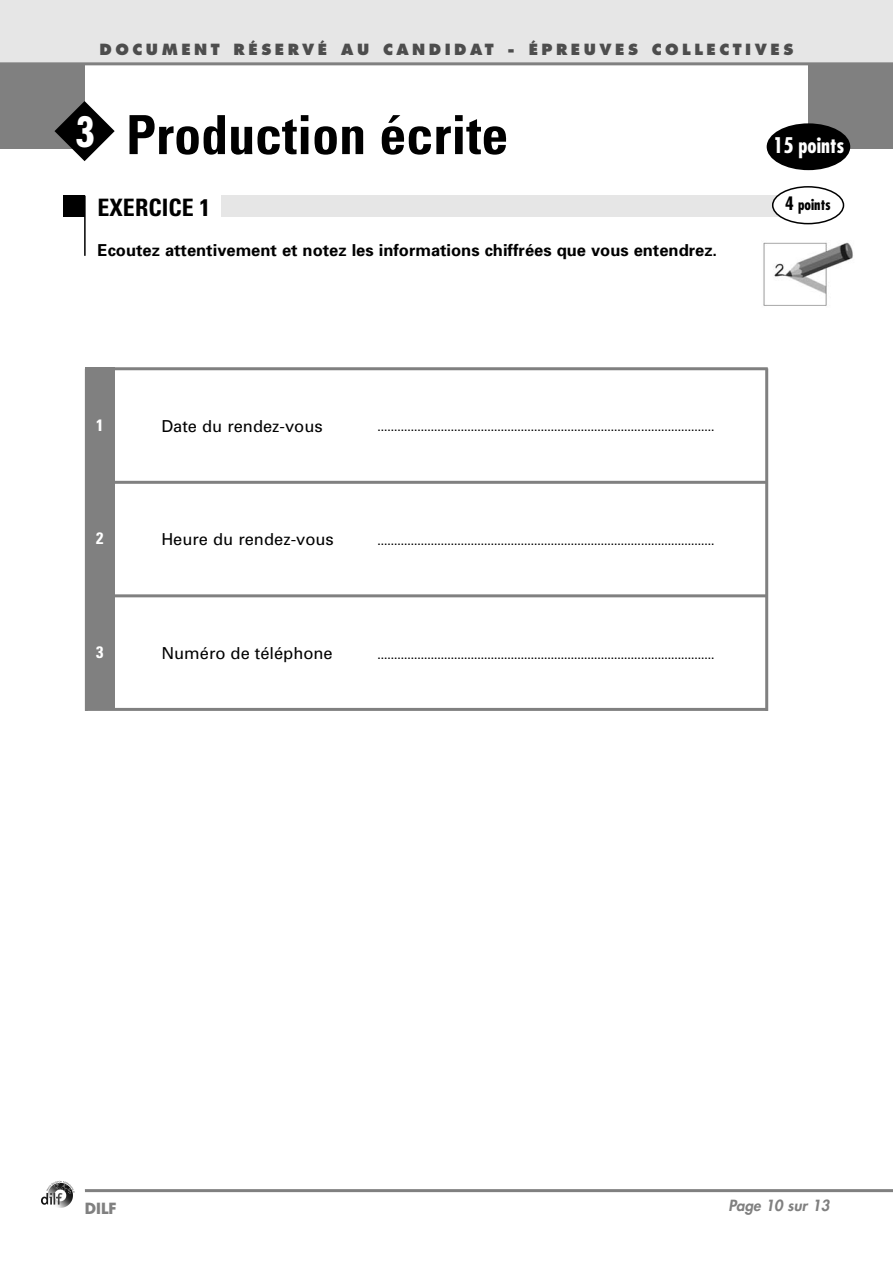
<style>
.page{position:relative;width:893px;height:1263px;background:#fff}
.page>*{position:absolute;margin:0;border:0;box-sizing:border-box;transform-origin:0 0}
.t1{font:700 condensed 54px "Univers";color:#000}
.t2{font:700 condensed 24px "Univers";color:#000}
.t3{font:700 condensed 21px "Futura";color:#fff}
.t4{font:700 16.5px "Univers";color:#000}
.t5{font:16.5px "Univers";color:#000}
.t6{font:700 condensed 16.5px "Univers";color:#fff}
.t7{font:800 15px "Futura";letter-spacing:.235em;color:#4d4d4d}
.t8{font:italic 800 15px "Futura";color:#808080}
.t9{font:700 condensed 15px "Futura";color:#000}
.t10{font:700 15px "Futura";color:#808080}
.t11{font:12px "Univers";color:#000}
.s1{font-family:"Futura";font-size:40.65px;color:#fff}
.s2{font-size:18px}
</style>
<div class="page">
<div style="left:0;top:0;width:892px;height:64px;background:#e6e6e6"></div>
<hr style="left:85px;top:1189px;width:807px;height:3px;background:#808080">
<hr style="left:0;top:62px;width:892px;height:3px;background:#808080">
<img style="left:41px;top:1180px;width:34px;height:28px">
<div style="left:808px;top:64px;width:84px;height:85px;background:#808080"></div>
<div style="left:0;top:64px;width:85px;height:85px;background:#808080"></div>
<div style="left:221px;top:196px;width:587px;height:21px;background:#e6e6e6"></div>
<svg style="left:772px;top:186px;width:72px;height:38px"></svg>
<div style="left:64px;top:196px;width:21px;height:21px;background:#000"></div>
<hr style="left:84px;top:196px;width:2px;height:60px;background:#000">
<svg style="left:54px;top:101px;width:61px;height:60px"></svg>
<div style="left:766px;top:123px;width:84px;height:47px;background:#000;border-radius:50%"></div>
<img style="left:763px;top:242px;width:90px;height:64px">
<hr style="left:765px;top:368px;width:3px;height:343px;background:#808080">
<hr style="left:85px;top:367px;width:682px;height:3px;background:#808080">
<hr style="left:85px;top:481px;width:682px;height:3px;background:#808080">
<hr style="left:85px;top:594px;width:682px;height:3px;background:#808080">
<hr style="left:85px;top:708px;width:682px;height:3px;background:#808080">
<div style="left:85px;top:367px;width:30px;height:116px;background:#808080"></div>
<div style="left:85px;top:480px;width:30px;height:115px;background:#808080"></div>
<div style="left:85px;top:595px;width:30px;height:115px;background:#808080"></div>
<p class="t7" style="left:100px;top:43px;width:695px">DOCUMENT RÉSERVÉ AU CANDIDAT - ÉPREUVES COLLECTIVES</p>
<h1 class="t1" style="left:75px;top:115px;width:435px"><span class="s1">3</span> Production écrite</h1>
<h2 class="t2" style="left:98px;top:198px;width:114px">EXERCICE 1</h2>
<h3 class="t4" style="left:98px;top:244px;width:621px">Ecoutez attentivement et notez les informations chiffrées que vous entendrez.</h3>
<h3 class="t3" style="left:773px;top:136px;width:73px">15 points</h3>
<p class="t9" style="left:785px;top:198px;width:47px"><span class="s2">4</span> points</p>
<h3 class="t6" style="left:96px;top:419px;width:9px">1</h3>
<h3 class="t5" style="left:161px;top:420px;width:163px">Date du rendez-vous</h3>
<p class="t11" style="left:377px;top:423px;width:338px">.....................................................................................................</p>
<h3 class="t6" style="left:96px;top:532px;width:9px">2</h3>
<h3 class="t5" style="left:161px;top:533px;width:174px">Heure du rendez-vous</h3>
<p class="t11" style="left:377px;top:536px;width:338px">.....................................................................................................</p>
<h3 class="t6" style="left:96px;top:646px;width:9px">3</h3>
<h3 class="t5" style="left:161px;top:647px;width:173px">Numéro de téléphone</h3>
<p class="t11" style="left:377px;top:650px;width:338px">.....................................................................................................</p>
<p class="t10" style="left:85px;top:1201px;width:33px">DILF</p>
<p class="t8" style="left:728px;top:1198px;width:102px">Page 10 sur 13</p>
</div>
